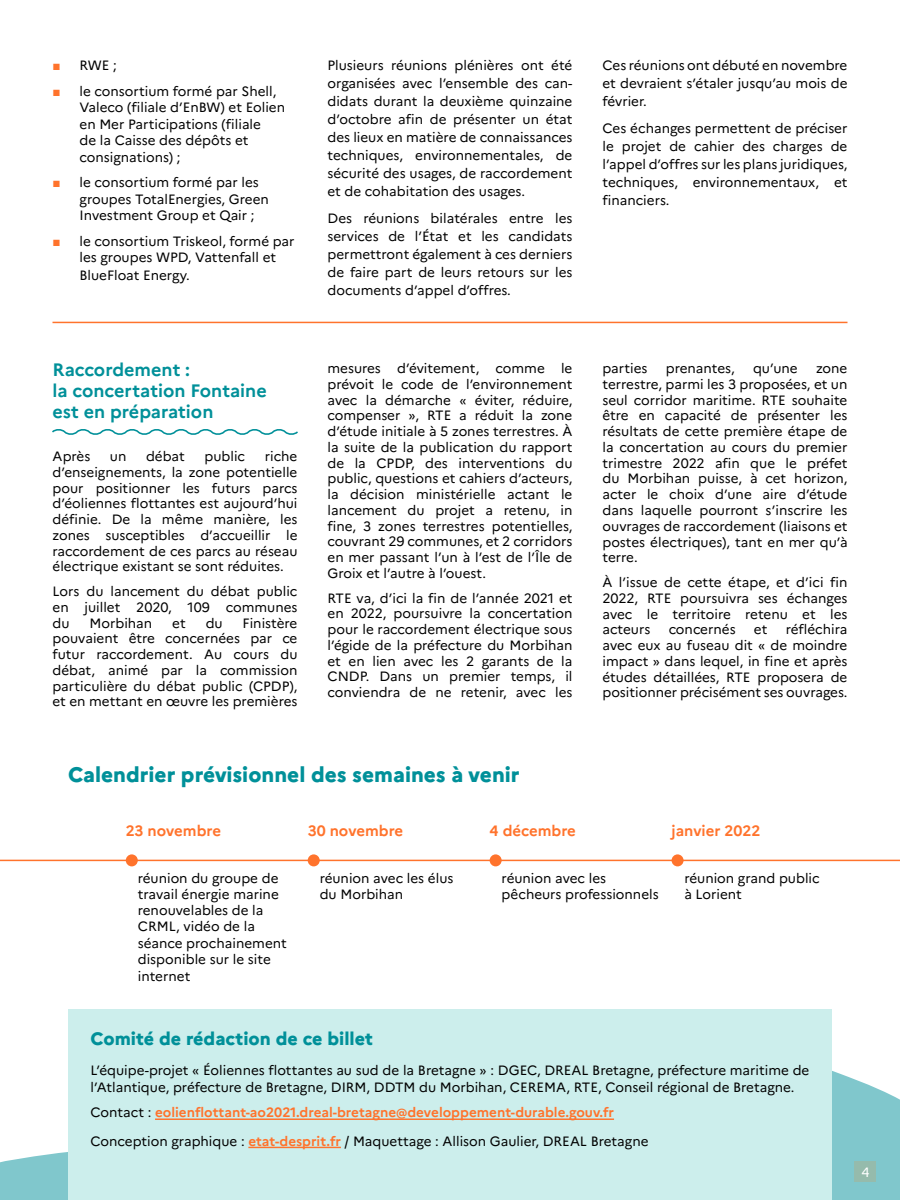
<style>
.page{position:relative;width:900px;height:1200px;background:#fff}
.page>*{position:absolute;margin:0;border:0;box-sizing:border-box;transform-origin:0 0}
.t1{font:800 21px "Marianne";color:#009099}
.t2{font:700 18px/21px "Marianne";color:#009099}
.t3{font:800 18px "Marianne";color:#009099}
.t4{font:700 15px "Marianne";color:#ff732c}
.t5{font:13.5px/15.8px "Marianne";color:#000;text-align:justify}
.t6{font:700 13.5px/28.2px "Marianne";color:#ff732c}
.t7{font:13.5px "Marianne";color:#fff}
.s1{font-family:"Arial";font-weight:700;color:#ff732c}
.s2{font-weight:400;color:#000}
</style>
<div class="page">
<svg style="left:0;top:1071px;width:900px;height:129px;fill:#80c7cc"></svg>
<div style="left:68px;top:1009px;width:764px;height:191px;background:#cceeec"></div>
<hr style="left:155px;top:1119px;width:459px;height:1px;background:#ff732c">
<hr style="left:248px;top:1147px;width:93px;height:1px;background:#ff732c">
<hr style="left:0;top:860px;width:900px;height:1px;background:#ff732c">
<div style="left:126px;top:854px;width:12px;height:12px;background:#ff732c;border-radius:50%"></div>
<div style="left:308px;top:854px;width:12px;height:12px;background:#ff732c;border-radius:50%"></div>
<div style="left:490px;top:854px;width:12px;height:12px;background:#ff732c;border-radius:50%"></div>
<div style="left:672px;top:854px;width:12px;height:12px;background:#ff732c;border-radius:50%"></div>
<svg style="left:52px;top:429px;width:246px;height:6px"></svg>
<hr style="left:52px;top:322px;width:796px;height:1px;background:#ff732c">
<div style="left:855px;top:1161px;width:21px;height:21px;background:#95bbac"></div>
<p class="t5" style="left:52px;top:57px;width:66px"><span class="s1">■</span> RWE ;</p>
<p class="t5" style="left:80px;top:83px;width:207px;line-height:16.5px;text-align:left;text-indent:-27px"><span class="s1">■</span> le consortium formé par Shell,<br>Valeco (filiale d’EnBW) et Eolien en Mer Participations (filiale<br>de la Caisse des dépôts et consignations) ;</p>
<p class="t5" style="left:80px;top:174px;width:191px;line-height:16.5px;text-align:left;text-indent:-27px"><span class="s1">■</span> le consortium formé par les groupes TotalEnergies, Green<br>Investment Group et Qair ;</p>
<p class="t5" style="left:80px;top:233px;width:217px;line-height:16.5px;text-indent:-27px"><span class="s1">■</span> le consortium Triskeol, formé par les groupes WPD, Vattenfall et</p>
<p class="t5" style="left:80px;top:267px;width:112px">BlueFloat Energy.</p>
<p class="t5" style="left:327px;top:56px;width:247px;line-height:18px">Plusieurs réunions plénières ont été organisées avec l’ensemble des can&shy;didats durant la deuxième quinzaine d’octobre afin de présenter un état des lieux en matière de connaissances techniques, environnementales, de sécurité des usages, de raccordement et de cohabitation des usages.</p>
<p class="t5" style="left:327px;top:209px;width:247px;line-height:18px">Des réunions bilatérales entre les services de l’État et les candidats permettront également à ces derniers de faire part de leurs retours sur les documents d’appel d’offres.</p>
<p class="t5" style="left:602px;top:56px;width:247px;line-height:18px">Ces réunions ont débuté en novembre et devraient s’étaler jusqu’au mois de février.</p>
<p class="t5" style="left:602px;top:119px;width:246px;line-height:18px">Ces échanges permettent de préciser le projet de cahier des charges de l’appel d’offres sur les plans juridiques, techniques, environnementaux, et financiers.</p>
<h2 class="t2" style="left:52px;top:360px;width:216px">Raccordement :<br>la concertation Fontaine est en préparation</h2>
<p class="t5" style="left:52px;top:448px;width:39px">Après</p>
<p class="t5" style="left:110px;top:448px;width:18px">un</p>
<p class="t5" style="left:146px;top:448px;width:40px">débat</p>
<p class="t5" style="left:204px;top:448px;width:42px">public</p>
<p class="t5" style="left:52px;top:448px;width:247px;text-indent:212px">riche d’enseignements, la zone potentielle pour positionner les futurs parcs d’éoliennes flottantes est aujourd’hui définie. De la même manière, les zones susceptibles d’accueillir le raccordement de ces parcs au réseau électrique existant se sont réduites.</p>
<p class="t5" style="left:52px;top:584px;width:247px">Lors du lancement du débat public en juillet 2020, 109 communes du</p>
<p class="t5" style="left:52px;top:615px;width:247px;text-indent:190px">Finistère pouvaient être concernées par ce futur raccordement. Au cours du débat, animé par la commission particulière du débat public (CPDP), et en mettant en œuvre les premières</p>
<p class="t5" style="left:89px;top:615px;width:64px">Morbihan</p>
<p class="t5" style="left:172px;top:615px;width:15px">et</p>
<p class="t5" style="left:206px;top:615px;width:19px">du</p>
<p class="t5" style="left:327px;top:360px;width:247px">mesures d’évitement, comme le prévoit le code de l’environnement avec la démarche « éviter, réduire, compenser », RTE a réduit la zone d’étude initiale à 5 zones terrestres. À la suite de la publication du rapport de la CPDP, des interventions du public, questions et cahiers d’acteurs, la décision ministérielle actant le lancement du projet a retenu, in fine, 3 zones terrestres potentielles, couvrant 29 communes, et 2 corridors en mer passant l’un à l’est de l’Île de Groix et l’autre à l’ouest.</p>
<p class="t5" style="left:327px;top:590px;width:247px">RTE va, d’ici la fin de l’année 2021 et en 2022, poursuivre la concertation pour le raccordement électrique sous l’égide de la préfecture du Morbihan et en lien avec les 2 garants de la CNDP. Dans un premier temps, il conviendra de ne retenir, avec les</p>
<p class="t5" style="left:602px;top:361px;width:47px">parties</p>
<p class="t5" style="left:666px;top:361px;width:70px">prenantes,</p>
<p class="t5" style="left:753px;top:361px;width:46px">qu’une</p>
<p class="t5" style="left:602px;top:361px;width:247px;text-indent:214px">zone terrestre, parmi les 3 proposées, et un seul corridor maritime. RTE souhaite être en capacité de présenter les résultats de cette première étape de la concertation au cours du premier trimestre 2022 afin que le préfet du Morbihan puisse, à cet horizon, acter le choix d’une aire d’étude dans laquelle pourront s’inscrire les ouvrages de raccordement (liaisons et postes électriques), tant en mer qu’à terre.</p>
<p class="t5" style="left:602px;top:574px;width:246px">À l’issue de cette étape, et d’ici fin 2022, RTE poursuivra ses échanges avec le territoire retenu et les acteurs</p>
<p class="t5" style="left:602px;top:622px;width:247px;text-indent:183px">réfléchira avec eux au fuseau dit « de moindre impact » dans lequel, in fine et après études détaillées, RTE proposera de positionner précisément ses ouvrages.</p>
<p class="t5" style="left:669px;top:622px;width:68px">concernés</p>
<p class="t5" style="left:754px;top:622px;width:15px">et</p>
<h1 class="t1" style="left:68px;top:762px;width:453px">Calendrier prévisionnel des semaines à venir</h1>
<p class="t4" style="left:126px;top:821px;width:97px">23 novembre</p>
<p class="t4" style="left:308px;top:821px;width:97px">30 novembre</p>
<p class="t4" style="left:490px;top:821px;width:88px">4 décembre</p>
<p class="t4" style="left:672px;top:821px;width:90px">janvier 2022</p>
<p class="t5" style="left:684px;top:870px;width:137px;line-height:16.2px">réunion grand public à Lorient</p>
<p class="t5" style="left:138px;top:870px;width:151px;line-height:16.4px;text-align:left">réunion du groupe de travail énergie marine renouvelables de la<br>CRML, vidéo de la séance prochainement disponible sur le site internet</p>
<p class="t5" style="left:320px;top:870px;width:135px;line-height:16.2px">réunion avec les élus du Morbihan</p>
<p class="t5" style="left:502px;top:870px;width:159px;line-height:16.2px">réunion avec les pêcheurs professionnels</p>
<h2 class="t3" style="left:91px;top:1028px;width:284px">Comité de rédaction de ce billet</h2>
<p class="t5" style="left:91px;top:1062px;width:720px;line-height:16.5px">L’équipe-projet « Éoliennes flottantes au sud de la Bretagne » : DGEC, DREAL Bretagne, préfecture maritime de l’Atlantique, préfecture de Bretagne, DIRM, DDTM du Morbihan, CEREMA, RTE, Conseil régional de Bretagne.</p>
<p class="t6" style="left:91px;top:1099px;width:560px"><span class="s2">Contact :</span> eolienflottant-ao2021.dreal-bretagne@developpement-durable.gouv.fr<br><span class="s2">Conception graphique :</span> etat-desprit.fr <span class="s2">/ Maquettage : Allison Gaulier, DREAL Bretagne</span></p>
<p class="t7" style="left:861px;top:1164px;width:10px">4</p>
</div>
